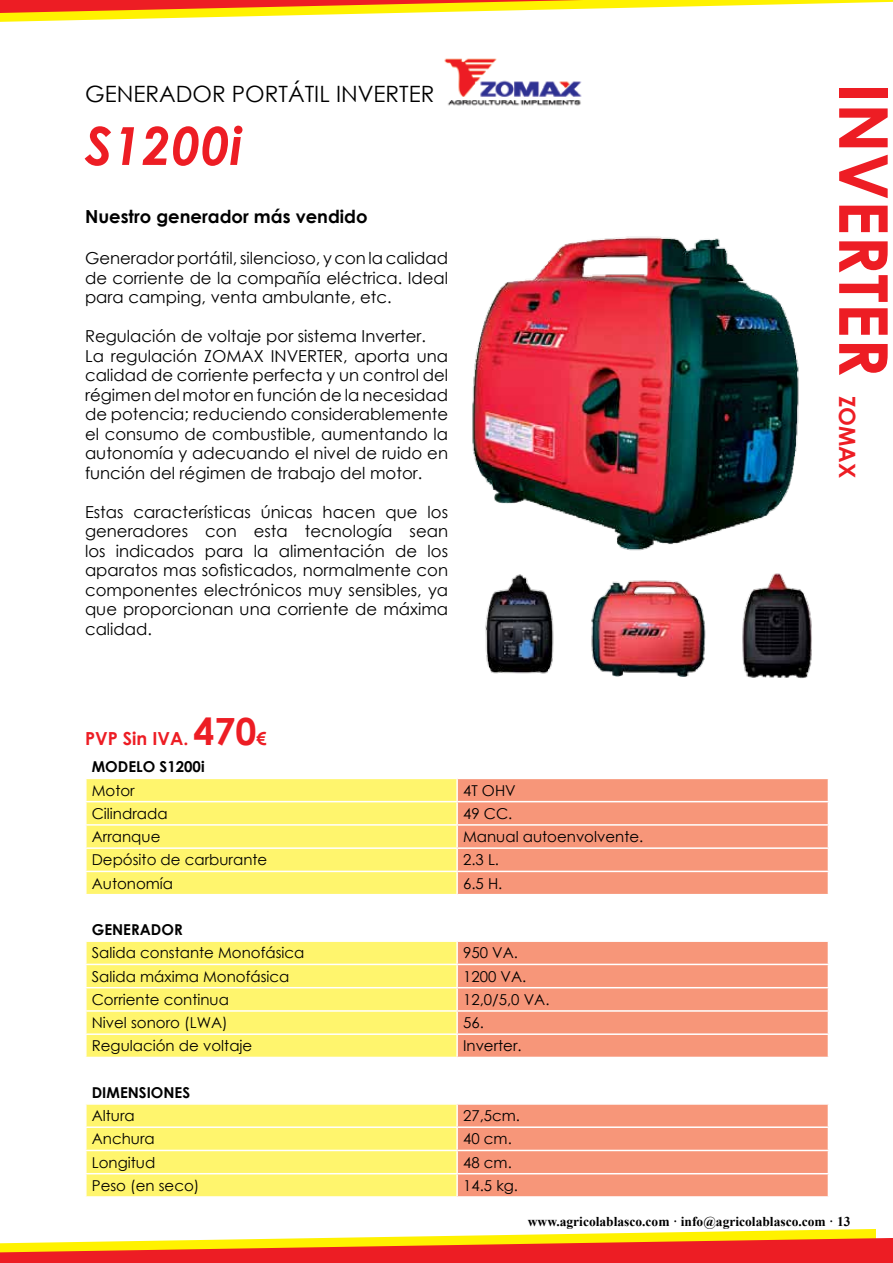
<style>
.page{position:relative;width:893px;height:1263px;background:#fff}
.page>*{position:absolute;margin:0;border:0;box-sizing:border-box;transform-origin:0 0}
.t1{font:700 67.5px "Century Gothic";color:#ed1d24}
.t2{font:italic 700 52.5px "Century Gothic";color:#ed1d24}
.t3{font:22.5px "Century Gothic";color:#000}
.t4{font:700 22.5px "Century Gothic";color:#ed1d24}
.t5{font:700 18px "Century Gothic";color:#000}
.t6{font:700 18px "Century Gothic";color:#ed1d24}
.t7{font:16.5px/19.5px "Century Gothic";color:#000;text-align:justify}
.t8{font:15px "Century Gothic";color:#000}
.t9{font:700 15px "Century Gothic";color:#000}
.t10{font:700 13.5px "Times New Roman";color:#000}
.s1{font-size:37.5px}
</style>
<div class="page">
<svg style="left:0;top:1229px;width:893px;height:34px"></svg>
<svg style="left:0;top:0;width:893px;height:22px"></svg>
<svg style="left:87px;top:779px;width:369px;height:417px;fill:#fff56d"></svg>
<svg style="left:458px;top:779px;width:370px;height:417px;fill:#f79679"></svg>
<hr style="left:85px;top:801px;width:372px;height:1px;background:#fff">
<hr style="left:457px;top:801px;width:372px;height:1px;background:#fff">
<hr style="left:85px;top:824px;width:372px;height:2px;background:#fff">
<hr style="left:457px;top:824px;width:372px;height:2px;background:#fff">
<hr style="left:85px;top:847px;width:372px;height:2px;background:#fff">
<hr style="left:457px;top:847px;width:372px;height:2px;background:#fff">
<hr style="left:85px;top:871px;width:372px;height:1px;background:#fff">
<hr style="left:457px;top:871px;width:372px;height:1px;background:#fff">
<hr style="left:85px;top:894px;width:372px;height:1px;background:#fff">
<hr style="left:457px;top:894px;width:372px;height:1px;background:#fff">
<hr style="left:85px;top:940px;width:372px;height:2px;background:#fff">
<hr style="left:457px;top:940px;width:372px;height:2px;background:#fff">
<hr style="left:85px;top:964px;width:372px;height:1px;background:#fff">
<hr style="left:457px;top:964px;width:372px;height:1px;background:#fff">
<hr style="left:85px;top:987px;width:372px;height:1px;background:#fff">
<hr style="left:457px;top:987px;width:372px;height:1px;background:#fff">
<hr style="left:85px;top:1010px;width:372px;height:2px;background:#fff">
<hr style="left:457px;top:1010px;width:372px;height:2px;background:#fff">
<hr style="left:85px;top:1033px;width:372px;height:2px;background:#fff">
<hr style="left:457px;top:1033px;width:372px;height:2px;background:#fff">
<hr style="left:85px;top:1057px;width:372px;height:1px;background:#fff">
<hr style="left:457px;top:1057px;width:372px;height:1px;background:#fff">
<hr style="left:85px;top:1103px;width:372px;height:2px;background:#fff">
<hr style="left:457px;top:1103px;width:372px;height:2px;background:#fff">
<hr style="left:85px;top:1126px;width:372px;height:2px;background:#fff">
<hr style="left:457px;top:1126px;width:372px;height:2px;background:#fff">
<hr style="left:85px;top:1150px;width:372px;height:1px;background:#fff">
<hr style="left:457px;top:1150px;width:372px;height:1px;background:#fff">
<hr style="left:85px;top:1173px;width:372px;height:1px;background:#fff">
<hr style="left:457px;top:1173px;width:372px;height:1px;background:#fff">
<img style="left:472px;top:236px;width:327px;height:315px">
<img style="left:485px;top:574px;width:69px;height:100px">
<img style="left:742px;top:573px;width:70px;height:106px">
<img style="left:591px;top:580px;width:115px;height:97px">
<img style="left:444px;top:58px;width:138px;height:48px">
<h3 class="t3" style="left:85px;top:78px;width:439px">GENERADOR PORTÁTIL INVERTER ZOMAX</h3>
<h2 class="t2" style="left:85px;top:106px;width:159px">S1200i</h2>
<p class="t5" style="left:85px;top:203px;width:284px">Nuestro generador más vendido</p>
<p class="t7" style="left:85px;top:248px;width:365px">Generador portátil, silencioso, y con la calidad de corriente de la compañía eléctrica. Ideal para camping, venta ambulante, etc.</p>
<p class="t7" style="left:85px;top:326px;width:365px;text-align:left">Regulación de voltaje por sistema Inverter.<br>La regulación ZOMAX INVERTER, aporta una calidad de corriente perfecta y un control del régimen del motor en función de la necesidad de potencia; reduciendo considerablemente el consumo de combustible, aumentando la autonomía y adecuando el nivel de ruido en función del régimen de trabajo del motor.</p>
<p class="t7" style="left:85px;top:502px;width:365px">Estas características únicas hacen que los generadores con esta tecnología sean los indicados para la alimentación de los aparatos mas sofisticados, normalmente con componentes electrónicos muy sensibles, ya que proporcionan una corriente de máxima calidad.</p>
<p class="t6" style="left:85px;top:724px;width:183px">PVP Sin IVA. <span class="s1">470</span>€</p>
<p class="t9" style="left:92px;top:755px;width:114px">MODELO S1200i</p>
<p class="t8" style="left:92px;top:780px;width:45px">Motor</p>
<p class="t8" style="left:463px;top:780px;width:54px">4T OHV</p>
<p class="t8" style="left:92px;top:803px;width:77px">Cilindrada</p>
<p class="t8" style="left:463px;top:803px;width:51px">49 CC.</p>
<p class="t8" style="left:92px;top:826px;width:70px">Arranque</p>
<p class="t8" style="left:463px;top:826px;width:182px">Manual autoenvolvente.</p>
<p class="t8" style="left:92px;top:849px;width:177px">Depósito de carburante</p>
<p class="t8" style="left:463px;top:849px;width:38px">2.3 L.</p>
<p class="t8" style="left:92px;top:873px;width:83px">Autonomía</p>
<p class="t8" style="left:463px;top:873px;width:41px">6.5 H.</p>
<p class="t9" style="left:92px;top:918px;width:92px">GENERADOR</p>
<p class="t8" style="left:92px;top:942px;width:214px">Salida constante Monofásica</p>
<p class="t8" style="left:463px;top:942px;width:56px">950 VA.</p>
<p class="t8" style="left:92px;top:966px;width:199px">Salida máxima Monofásica</p>
<p class="t8" style="left:463px;top:966px;width:65px">1200 VA.</p>
<p class="t8" style="left:92px;top:989px;width:139px">Corriente continua</p>
<p class="t8" style="left:463px;top:989px;width:88px">12,0/5,0 VA.</p>
<p class="t8" style="left:92px;top:1012px;width:137px">Nivel sonoro (LWA)</p>
<p class="t8" style="left:463px;top:1012px;width:22px">56.</p>
<p class="t8" style="left:92px;top:1035px;width:162px">Regulación de voltaje</p>
<p class="t8" style="left:463px;top:1035px;width:60px">Inverter.</p>
<p class="t9" style="left:92px;top:1081px;width:100px">DIMENSIONES</p>
<p class="t8" style="left:92px;top:1105px;width:45px">Altura</p>
<p class="t8" style="left:463px;top:1105px;width:59px">27,5cm.</p>
<p class="t8" style="left:92px;top:1128px;width:64px">Anchura</p>
<p class="t8" style="left:463px;top:1128px;width:50px">40 cm.</p>
<p class="t8" style="left:92px;top:1152px;width:65px">Longitud</p>
<p class="t8" style="left:463px;top:1152px;width:50px">48 cm.</p>
<p class="t8" style="left:92px;top:1175px;width:109px">Peso (en seco)</p>
<p class="t8" style="left:463px;top:1175px;width:57px">14.5 kg.</p>
<h1 class="t1" style="left:915px;top:84px;width:294px;rotate:90deg">INVERTER</h1>
<h3 class="t4" style="left:864px;top:396px;width:84px;rotate:90deg">ZOMAX</h3>
<p class="t10" style="left:528px;top:1212px;width:324px">www.agricolablasco.com · info@agricolablasco.com · 13</p>
</div>
